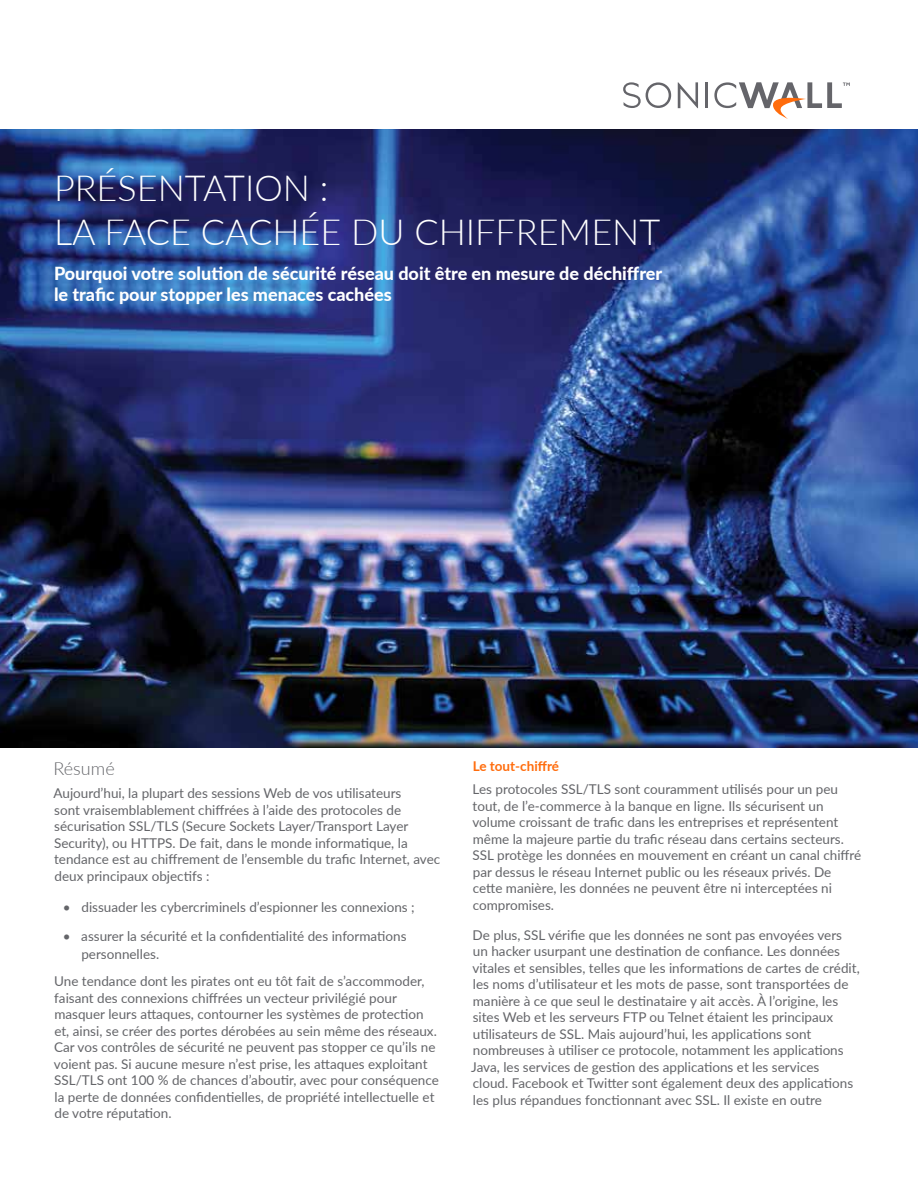
<style>
.page{position:relative;width:918px;height:1188px;background:#fff}
.page>*{position:absolute;margin:0;border:0;box-sizing:border-box;transform-origin:0 0}
.t1{font:300 36px/43.5px "Lato";color:#fff}
.t2{font:800 18px/21.6px "Lato";color:#fff}
.t3{font:300 18px "Lato";color:#646569}
.t4{font:13.5px/16.5px "Lato";color:#646569}
.t5{font:700 13.5px "Lato";color:#ff6c0c}
</style>
<div class="page">
<svg style="left:678px;top:82px;width:20px;height:26px"></svg>
<hr style="left:705px;top:82px;width:2px;height:26px;background:#65656a">
<svg style="left:623px;top:82px;width:48px;height:26px"></svg>
<svg style="left:714px;top:82px;width:136px;height:37px"></svg>
<img style="left:0;top:130px;width:918px;height:617px">
<h1 class="t1" style="left:54px;top:165px;width:608px">PRÉSENTATION :<br>LA FACE CACHÉE DU CHIFFREMENT</h1>
<h2 class="t2" style="left:54px;top:262px;width:610px">Pourquoi votre solution de sécurité réseau doit être en mesure de déchiffrer le trafic pour stopper les menaces cachées</h2>
<h2 class="t3" style="left:54px;top:756px;width:63px">Résumé</h2>
<p class="t4" style="left:54px;top:784px;width:388px">Aujourd’hui, la plupart des sessions Web de vos utilisateurs<br>sont vraisemblablement chiffrées à l’aide des protocoles de sécurisation SSL/TLS (Secure Sockets Layer/Transport Layer Security), ou HTTPS. De fait, dans le monde informatique, la tendance est au chiffrement de l’ensemble du trafic Internet, avec deux principaux objectifs :</p>
<p class="t4" style="left:63px;top:898px;width:353px">• dissuader les cybercriminels d’espionner les connexions ;</p>
<p class="t4" style="left:81px;top:926px;width:327px;line-height:18px;text-indent:-18px">• assurer la sécurité et la confidentialité des informations personnelles.</p>
<p class="t4" style="left:54px;top:972px;width:386px">Une tendance dont les pirates ont eu tôt fait de s’accommoder, faisant des connexions chiffrées un vecteur privilégié pour masquer leurs attaques, contourner les systèmes de protection et, ainsi, se créer des portes dérobées au sein même des réseaux.<br>Car vos contrôles de sécurité ne peuvent pas stopper ce qu’ils ne voient pas. Si aucune mesure n’est prise, les attaques exploitant SSL/TLS ont 100 % de chances d’aboutir, avec pour conséquence la perte de données confidentielles, de propriété intellectuelle et de votre réputation.</p>
<p class="t5" style="left:473px;top:756px;width:88px">Le tout-chiffré</p>
<p class="t4" style="left:472px;top:781px;width:391px">Les protocoles SSL/TLS sont couramment utilisés pour un peu tout, de l’e-commerce à la banque en ligne. Ils sécurisent un volume croissant de trafic dans les entreprises et représentent même la majeure partie du trafic réseau dans certains secteurs.<br>SSL protège les données en mouvement en créant un canal chiffré par dessus le réseau Internet public ou les réseaux privés. De cette manière, les données ne peuvent être ni interceptées ni compromises.</p>
<p class="t4" style="left:471px;top:926px;width:390px">De plus, SSL vérifie que les données ne sont pas envoyées vers<br>un hacker usurpant une destination de confiance. Les données vitales et sensibles, telles que les informations de cartes de crédit, les noms d’utilisateur et les mots de passe, sont transportées de manière à ce que seul le destinataire y ait accès. À l’origine, les sites Web et les serveurs FTP ou Telnet étaient les principaux utilisateurs de SSL. Mais aujourd’hui, les applications sont nombreuses à utiliser ce protocole, notamment les applications Java, les services de gestion des applications et les services<br>cloud. Facebook et Twitter sont également deux des applications les plus répandues fonctionnant avec SSL. Il existe en outre</p>
</div>
